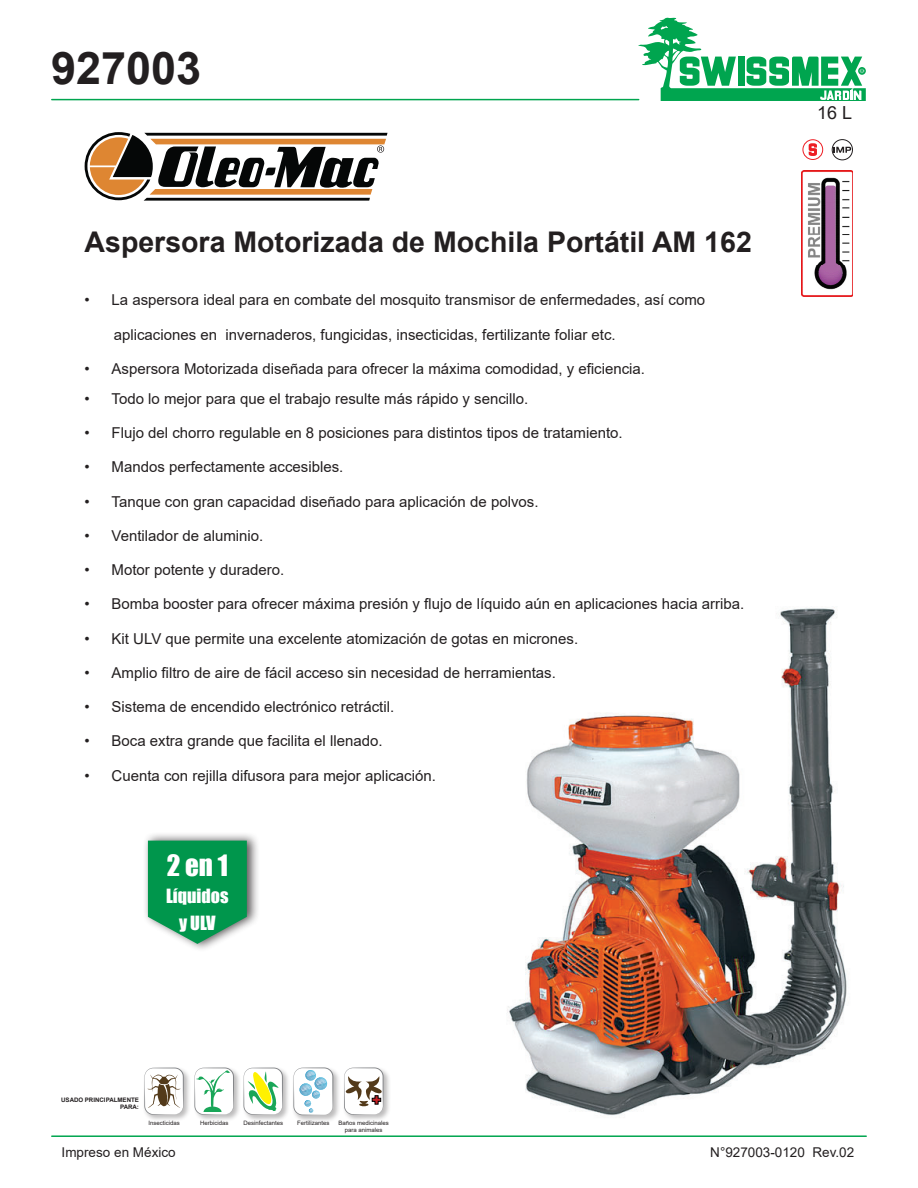
<style>
.page{position:relative;width:918px;height:1188px;background:#fff}
.page>*{position:absolute;margin:0;border:0;box-sizing:border-box;transform-origin:0 0}
.t1{font:700 45px "Arial";color:#231f20}
.t2{font:700 28.5px "Arial";color:#231f20}
.t3{font:27px "Impact";color:#fff}
.t4{font:18px "Impact";color:#fff}
.t5{font:18px "Arial";color:#231f20}
.Características_gene{font:15px "Arial";color:#231f20}
.t6{font:13.5px "Arial";color:#231f20}
.t7{font:700 6.15px/7.4px "Arial";color:#231f20;text-align:right}
.t8{font:6px/7.2px "Arial";color:#231f20;text-align:center}
</style>
<div class="page">
<hr style="left:52px;top:99px;width:587px;height:1px;background:#00a54f">
<hr style="left:52px;top:1135px;width:814px;height:2px;background:#00a54f">
<svg style="left:638px;top:17px;width:228px;height:84px"></svg>
<div style="left:143px;top:1066px;width:48px;height:57px;background:#231f20;opacity:.3"></div>
<svg style="left:144px;top:1068px;width:40px;height:47px"></svg>
<div style="left:193px;top:1066px;width:48px;height:57px;background:#231f20;opacity:.3"></div>
<svg style="left:194px;top:1068px;width:40px;height:47px"></svg>
<div style="left:342px;top:1066px;width:49px;height:56px;background:#231f20;opacity:.3"></div>
<svg style="left:344px;top:1067px;width:40px;height:48px"></svg>
<div style="left:292px;top:1066px;width:49px;height:56px;background:#231f20;opacity:.3"></div>
<svg style="left:293px;top:1067px;width:40px;height:48px"></svg>
<div style="left:242px;top:1066px;width:48px;height:56px;background:#231f20;opacity:.3"></div>
<svg style="left:243px;top:1068px;width:40px;height:47px"></svg>
<img style="left:507px;top:607px;width:340px;height:509px">
<img style="left:802px;top:171px;width:51px;height:125px">
<svg style="left:85px;top:132px;width:302px;height:69px"></svg>
<svg style="left:809px;top:143px;width:8px;height:13px"></svg>
<div style="left:803px;top:139px;width:20px;height:21px;border:1px solid #ee1d23;border-radius:50%"></div>
<div style="left:832px;top:139px;width:21px;height:21px;border:1px solid #231f20;border-radius:50%"></div>
<svg style="left:833px;top:147px;width:18px;height:6px"></svg>
<div style="left:143px;top:832px;width:117px;height:120px;background:#231f20;opacity:.75"></div>
<svg style="left:148px;top:841px;width:99px;height:103px;background:#1ea060"></svg>
<p class="t1" style="left:51px;top:36px;width:152px">927003</p>
<p class="t2" style="left:85px;top:222px;width:669px">Aspersora Motorizada de Mochila Portátil AM 162</p>
<p class="Características_gene" style="left:85px;top:290px;width:622px">• La aspersora ideal para en combate del mosquito transmisor de enfermedades, así como</p>
<p class="Características_gene" style="left:114px;top:324px;width:503px">aplicaciones en invernaderos, fungicidas, insecticidas, fertilizante foliar etc.</p>
<p class="Características_gene" style="left:85px;top:358px;width:562px">• Aspersora Motorizada diseñada para ofrecer la máxima comodidad, y eficiencia.</p>
<p class="Características_gene" style="left:85px;top:388px;width:445px">• Todo lo mejor para que el trabajo resulte más rápido y sencillo.</p>
<p class="Características_gene" style="left:85px;top:422px;width:540px">• Flujo del chorro regulable en 8 posiciones para distintos tipos de tratamiento.</p>
<p class="Características_gene" style="left:85px;top:457px;width:260px">• Mandos perfectamente accesibles.</p>
<p class="Características_gene" style="left:85px;top:491px;width:455px">• Tanque con gran capacidad diseñado para aplicación de polvos.</p>
<p class="Características_gene" style="left:85px;top:525px;width:180px">• Ventilador de aluminio.</p>
<p class="Características_gene" style="left:85px;top:559px;width:201px">• Motor potente y duradero.</p>
<p class="Características_gene" style="left:85px;top:594px;width:661px">• Bomba booster para ofrecer máxima presión y flujo de líquido aún en aplicaciones hacia arriba.</p>
<p class="Características_gene" style="left:85px;top:628px;width:495px">• Kit ULV que permite una excelente atomización de gotas en micrones.</p>
<p class="Características_gene" style="left:85px;top:662px;width:473px">• Amplio filtro de aire de fácil acceso sin necesidad de herramientas.</p>
<p class="Características_gene" style="left:85px;top:696px;width:311px">• Sistema de encendido electrónico retráctil.</p>
<p class="Características_gene" style="left:85px;top:731px;width:299px">• Boca extra grande que facilita el llenado.</p>
<p class="Características_gene" style="left:85px;top:765px;width:353px">• Cuenta con rejilla difusora para mejor aplicación.</p>
<p class="t3" style="left:167px;top:844px;width:63px">2 en 1</p>
<p class="t4" style="left:166px;top:882px;width:64px">Líquidos</p>
<p class="t4" style="left:179px;top:909px;width:38px">y ULV</p>
<p class="t7" style="left:61px;top:1096px;width:79px">USADO PRINCIPALMENTE<br>PARA:</p>
<p class="t8" style="left:243px;top:1119px;width:41px">Desinfectantes</p>
<p class="t8" style="left:297px;top:1119px;width:34px">Fertilizantes</p>
<p class="t8" style="left:148px;top:1119px;width:33px">Insecticidas</p>
<p class="t8" style="left:200px;top:1119px;width:30px">Herbicidas</p>
<p class="t8" style="left:339px;top:1119px;width:52px">Baños medicinales para animales</p>
<p class="t5" style="left:817px;top:100px;width:37px">16 L</p>
<p class="t6" style="left:62px;top:1143px;width:116px">Impreso en México</p>
<p class="t6" style="left:710px;top:1143px;width:145px">N°927003-0120 Rev.02</p>
</div>
